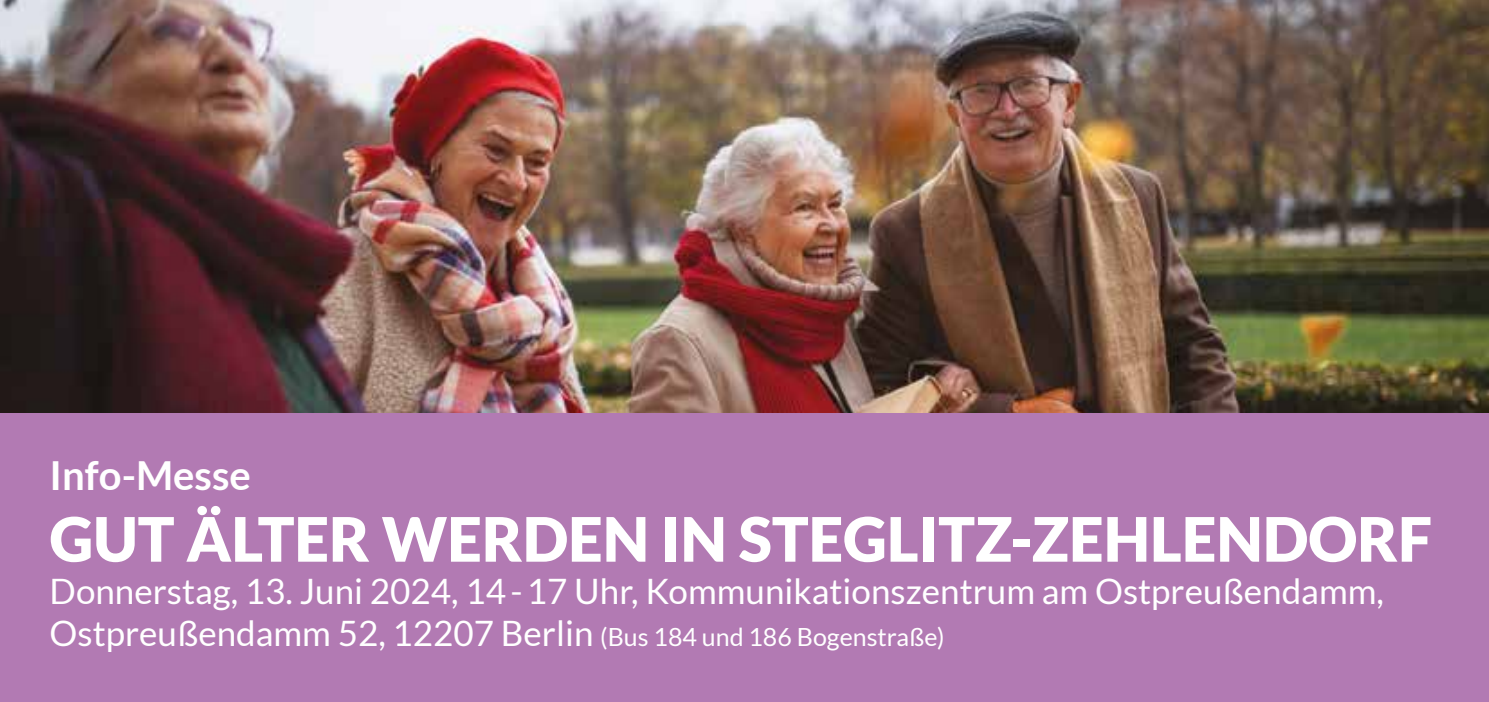
<style>
.page{position:relative;width:1489px;height:702px;background:#fff}
.page>*{position:absolute;margin:0;border:0;box-sizing:border-box;transform-origin:0 0}
.t1{font:900 61.25px "Lato";color:#fff}
.t2{font:700 40px "Lato";color:#fff}
.t3{font:35px/42px "Lato";color:#fff}
.s1{font-size:25px}
</style>
<div class="page">
<img style="left:0;top:0;width:1488px;height:413px">
<div style="left:0;top:413px;width:1488px;height:289px;background:#b27ab3"></div>
<p class="t2" style="left:50px;top:452px;width:203px">Info-Messe</p>
<h1 class="t1" style="left:50px;top:503px;width:1383px">GUT ÄLTER WERDEN IN STEGLITZ-ZEHLENDORF</h1>
<p class="t3" style="left:50px;top:569px;width:1335px">Donnerstag, 13. Juni 2024, 14-17 Uhr, Kommunikationszentrum am Ostpreußendamm,<br>Ostpreußendamm 52, 12207 Berlin <span class="s1">(Bus 184 und 186 Bogenstraße)</span></p>
</div>
